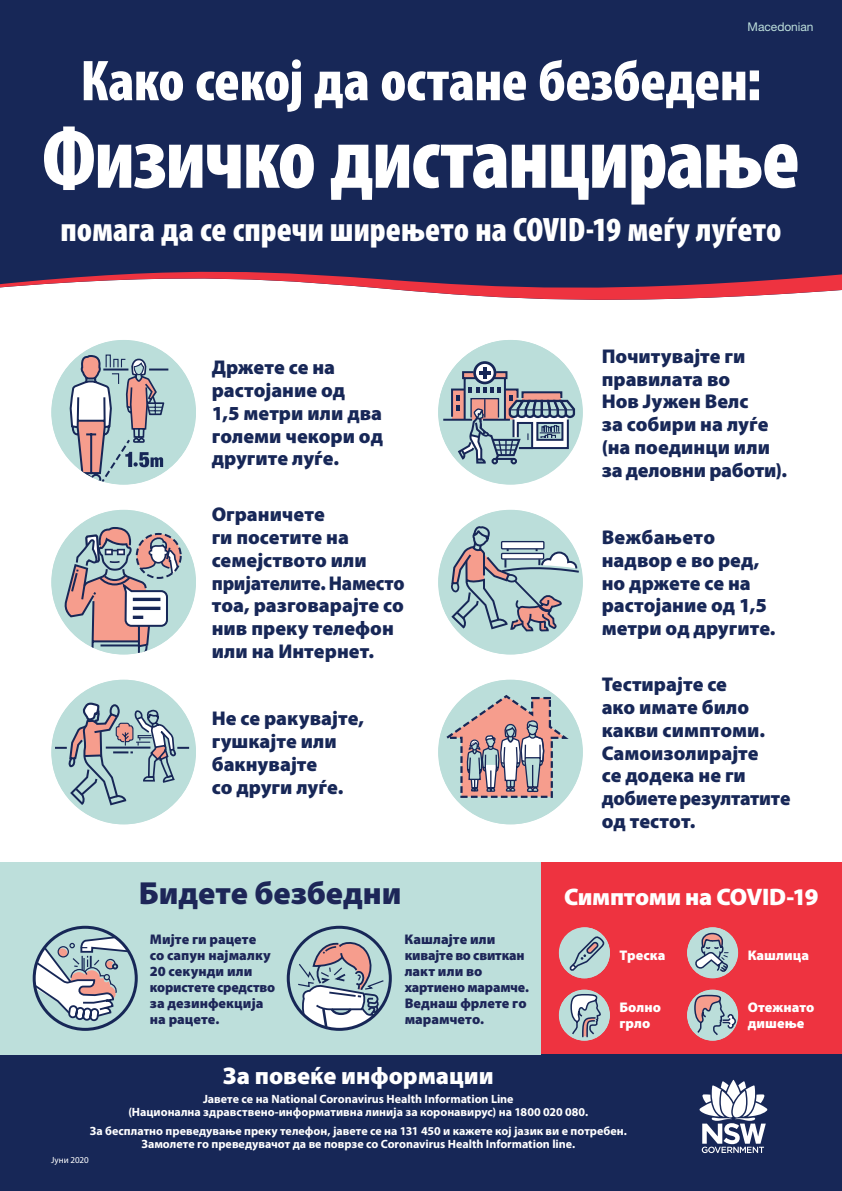
<style>
.page{position:relative;width:842px;height:1191px;background:#fff}
.page>*{position:absolute;margin:0;border:0;box-sizing:border-box;transform-origin:0 0}
.t1{font:900 condensed 87.5px "VEET Myriam";letter-spacing:-.015em;color:#fff}
.t2{font:900 condensed 58px "VEET Myriam";letter-spacing:-.005em;color:#fff}
.t3{font:900 condensed 34px "VEET Myriam";color:#fff}
.t4{font:900 32px "VEET Myriam";letter-spacing:-.005em;color:#1d2658}
.t5{font:900 24.2px "VEET Myriam";color:#fff}
.t6{font:900 24px "VEET Myriam";letter-spacing:-.015em;color:#fff}
.t7{font:900 19.9px/22.8px "VEET Myriam";color:#172757}
.t8{font:900 14px/16px "VEET Myriam";color:#1d2658}
.t9{font:900 14px/16px "VEET Myriam";letter-spacing:.005em;color:#fff}
.t10{font:700 12px/13.2px "VEET Myriam";color:#fff;text-align:center}
.t11{font:12px "Helvetica Neue LT Pro";letter-spacing:-.005em;color:#bddfdb}
.t12{font:9px "VEET Myriam";color:#fff}
.s1{font-family:"Helvetica Neue LT Pro";font-size:55px}
</style>
<div class="page">
<div style="left:0;top:862px;width:842px;height:198px;background:#ee3340"></div>
<div style="left:0;top:1054px;width:842px;height:137px;background:#172757"></div>
<svg style="left:699px;top:1079px;width:68px;height:74px"></svg>
<div style="left:0;top:0;width:842px;height:244px;background:#172757"></div>
<svg style="left:0;top:244px;width:842px;height:56px;fill:#172757"></svg>
<div style="left:0;top:862px;width:540px;height:192px;background:#bddfdb"></div>
<svg style="left:34px;top:927px;width:102px;height:102px"></svg>
<svg style="left:34px;top:934px;width:98px;height:88px"></svg>
<div style="left:33px;top:925px;width:105px;height:105px;border:3px solid #172757;border-radius:50%"></div>
<svg style="left:288px;top:927px;width:102px;height:102px"></svg>
<svg style="left:297px;top:937px;width:88px;height:92px"></svg>
<div style="left:287px;top:925px;width:105px;height:105px;border:3px solid #172757;border-radius:50%"></div>
<svg style="left:559px;top:927px;width:51px;height:51px"></svg>
<div style="left:559px;top:989px;width:51px;height:51px;background:#bbdeda;border-radius:50%"></div>
<svg style="left:570px;top:993px;width:32px;height:45px"></svg>
<div style="left:687px;top:927px;width:51px;height:51px;background:#bbdeda;border-radius:50%"></div>
<svg style="left:693px;top:932px;width:36px;height:40px"></svg>
<div style="left:687px;top:989px;width:51px;height:51px;background:#bbdeda;border-radius:50%"></div>
<svg style="left:693px;top:994px;width:44px;height:42px"></svg>
<div style="left:51px;top:340px;width:145px;height:144px;background:#bbdeda;border-radius:50%"></div>
<svg style="left:69px;top:354px;width:99px;height:130px"></svg>
<div style="left:438px;top:340px;width:145px;height:144px;background:#bbdeda;border-radius:50%"></div>
<svg style="left:475px;top:362px;width:20px;height:21px"></svg>
<div style="left:473px;top:361px;width:23px;height:23px;border:3px solid #172757;border-radius:50%"></div>
<hr style="left:483px;top:367px;width:4px;height:11px;background:#172757">
<svg style="left:441px;top:370px;width:135px;height:95px"></svg>
<div style="left:51px;top:510px;width:145px;height:144px;background:#bbdeda;border-radius:50%"></div>
<svg style="left:62px;top:526px;width:119px;height:128px"></svg>
<div style="left:438px;top:510px;width:145px;height:144px;background:#bbdeda;border-radius:50%"></div>
<svg style="left:450px;top:510px;width:131px;height:144px"></svg>
<div style="left:51px;top:679px;width:145px;height:145px;background:#bbdeda;border-radius:50%"></div>
<svg style="left:51px;top:686px;width:138px;height:120px"></svg>
<div style="left:438px;top:679px;width:145px;height:145px;background:#bbdeda;border-radius:50%"></div>
<svg style="left:446px;top:695px;width:123px;height:103px"></svg>
<p class="t11" style="left:748px;top:20px;width:68px">Macedonian</p>
<h2 class="t2" style="left:80px;top:44px;width:683px">Како секој да остане безбеден<span class="s1">:</span></h2>
<h1 class="t1" style="left:42px;top:102px;width:759px">Физичко дистанцирање</h1>
<h3 class="t3" style="left:60px;top:208px;width:722px">помага да се спречи ширењето на COVID-19 меѓу луѓето</h3>
<p class="t7" style="left:212px;top:355px;width:173px">Држете се на растојание од<br>1,5 метри или два големи чекори од другите луѓе.</p>
<p class="t7" style="left:212px;top:502px;width:194px">Ограничете<br>ги посетите на семејството или пријателите. Наместо тоа, разговарајте со нив преку телефон или на Интернет.</p>
<p class="t7" style="left:212px;top:706px;width:154px">Не се ракувајте, гушкајте или бакнувајте<br>со други луѓе.</p>
<h3 class="t4" style="left:139px;top:871px;width:264px">Бидете безбедни</h3>
<p class="t8" style="left:150px;top:930px;width:127px">Мијте ги рацете<br>со сапун најмалку<br>20 секунди или користете средство за дезинфекција на рацете.</p>
<p class="t8" style="left:405px;top:930px;width:126px">Кашлајте или кивајте во свиткан лакт или во хартиено марамче.<br>Веднаш фрлете го марамчето.</p>
<p class="t7" style="left:602px;top:344px;width:187px">Почитувајте ги правилата во<br>Нов Јужен Велс<br>за собири на луѓе (на поединци или за деловни работи).</p>
<p class="t7" style="left:602px;top:525px;width:175px">Вежбањето надвор е во ред, но држете се на растојание од 1,5 метри од другите.</p>
<p class="t7" style="left:602px;top:672px;width:190px">Тестирајте се<br>ако имате било какви симптоми.<br>Самоизолирајте<br>се додека не ги добиете резултатите од тестот.</p>
<p class="t6" style="left:564px;top:880px;width:256px">Симптоми на COVID-19</p>
<p class="t9" style="left:619px;top:946px;width:47px">Треска</p>
<p class="t9" style="left:619px;top:999px;width:43px">Болно грло</p>
<p class="t9" style="left:748px;top:946px;width:63px">Кашлица</p>
<p class="t9" style="left:748px;top:999px;width:68px">Отежнато дишење</p>
<p class="t5" style="left:223px;top:1059px;width:272px">За повеќе информации</p>
<p class="t10" style="left:128px;top:1091px;width:461px">Јавете се на National Coronavirus Health Information Line<br>(Национална здравствено-информативна линија за коронавирус) на 1800 020 080.</p>
<p class="t10" style="left:90px;top:1123px;width:538px">За бесплатно преведување преку телефон, јавете се на 131 450 и кажете кој јазик ви е потребен.<br>Замолете го преведувачот да ве поврзе со Coronavirus Health Information line.</p>
<p class="t12" style="left:51px;top:1154px;width:39px">Јуни 2020</p>
</div>
